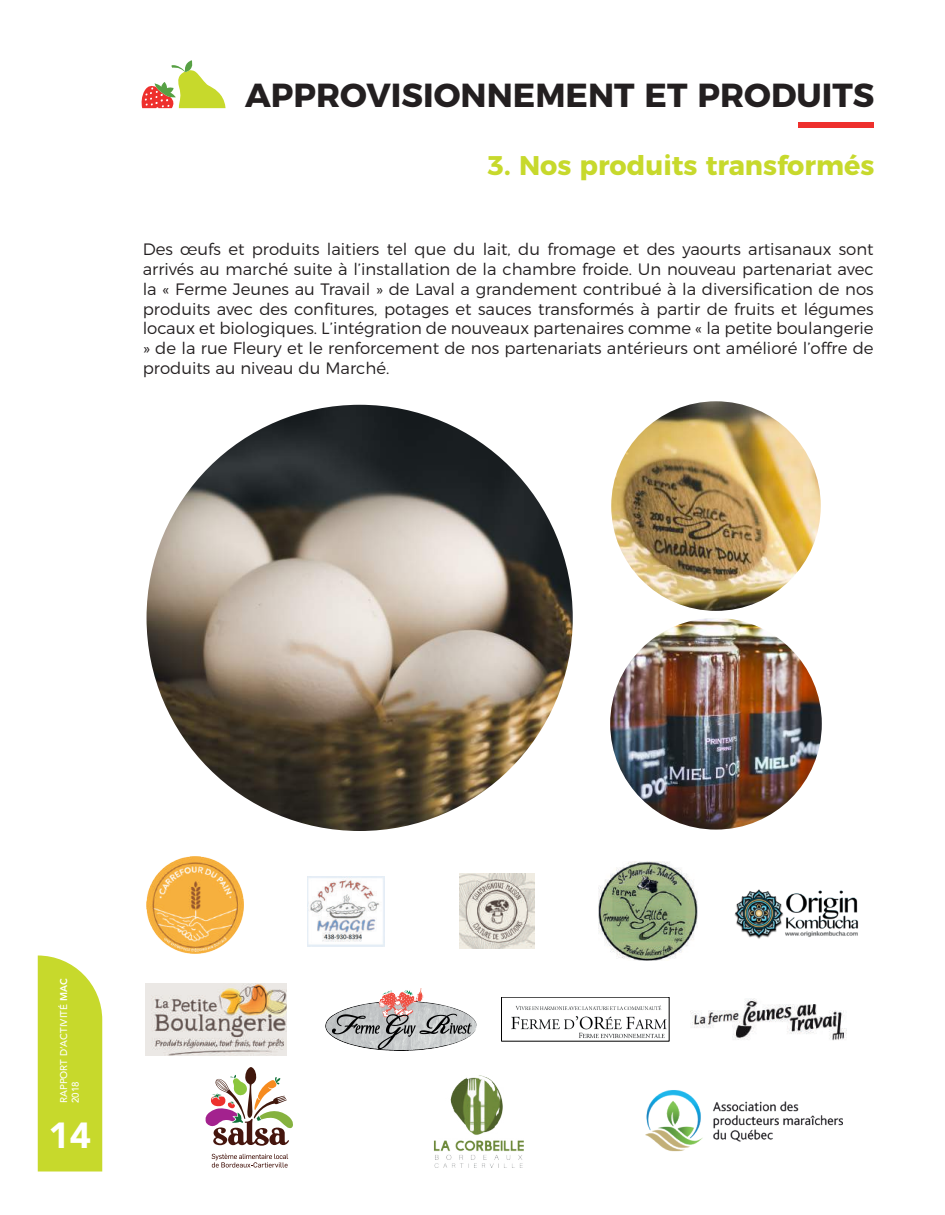
<style>
.page{position:relative;width:945px;height:1215px;background:#fff}
.page>*{position:absolute;margin:0;border:0;box-sizing:border-box;transform-origin:0 0}
.t1{font:900 36px "Avenir LT Std";color:#fff}
.t2{font:700 33.3px "Montserrat";color:#231f20}
.t3{font:700 27px "Montserrat";color:#c7d92c}
.t4{font:300 16.5px/19.8px "Montserrat";color:#231f20;text-align:justify}
.t5{font:500 9.75px/11.7px "Avenir LT Std";color:#fff}
.s1{font-weight:800}
</style>
<div class="page">
<div style="left:38px;top:956px;width:64px;height:216px;background:#c7d92c"></div>
<svg style="left:141px;top:60px;width:85px;height:48px"></svg>
<div style="left:798px;top:122px;width:76px;height:6px;background:#ee302d"></div>
<img style="left:147px;top:405px;width:426px;height:426px;border-radius:213px">
<img style="left:611px;top:401px;width:210px;height:210px;border-radius:105px">
<img style="left:610px;top:618px;width:212px;height:212px;border-radius:106px">
<img style="left:147px;top:856px;width:97px;height:98px">
<img style="left:511px;top:1005px;width:156px;height:33px">
<img style="left:598px;top:862px;width:100px;height:99px">
<img style="left:307px;top:877px;width:78px;height:69px">
<img style="left:460px;top:874px;width:74px;height:75px">
<img style="left:646px;top:1090px;width:196px;height:62px">
<img style="left:325px;top:988px;width:152px;height:63px">
<img style="left:691px;top:998px;width:156px;height:43px">
<img style="left:433px;top:1075px;width:91px;height:92px">
<img style="left:146px;top:984px;width:141px;height:71px">
<img style="left:734px;top:889px;width:125px;height:50px">
<svg style="left:205px;top:1067px;width:88px;height:79px"></svg>
<svg style="left:212px;top:1154px;width:76px;height:14px"></svg>
<h2 class="t2" style="left:245px;top:68px;width:631px">APPROVISIONNEMENT ET PRODUITS</h2>
<h3 class="t3" style="left:488px;top:143px;width:388px">3. Nos produits transformés</h3>
<p class="t4" style="left:143px;top:238px;width:732px">Des œufs et produits laitiers tel que du lait, du fromage et des yaourts artisanaux sont arrivés au marché suite à l’installation de la chambre froide. Un nouveau partenariat avec la « Ferme Jeunes au Travail » de Laval a grandement contribué à la diversification de nos produits avec des confitures, potages et sauces transformés à partir de fruits et légumes locaux et biologiques. L’intégration de nouveaux partenaires comme « la petite boulangerie » de la rue Fleury et le renforcement de nos partenariats antérieurs ont amélioré l’offre de produits au niveau du Marché.</p>
<p class="t5" style="left:58px;top:1103px;width:126px;rotate:-90deg">RAPPORT D’ACTIVITÉ <span class="s1">MAC<br></span>2018</p>
<h1 class="t1" style="left:49px;top:1114px;width:44px">14</h1>
</div>
